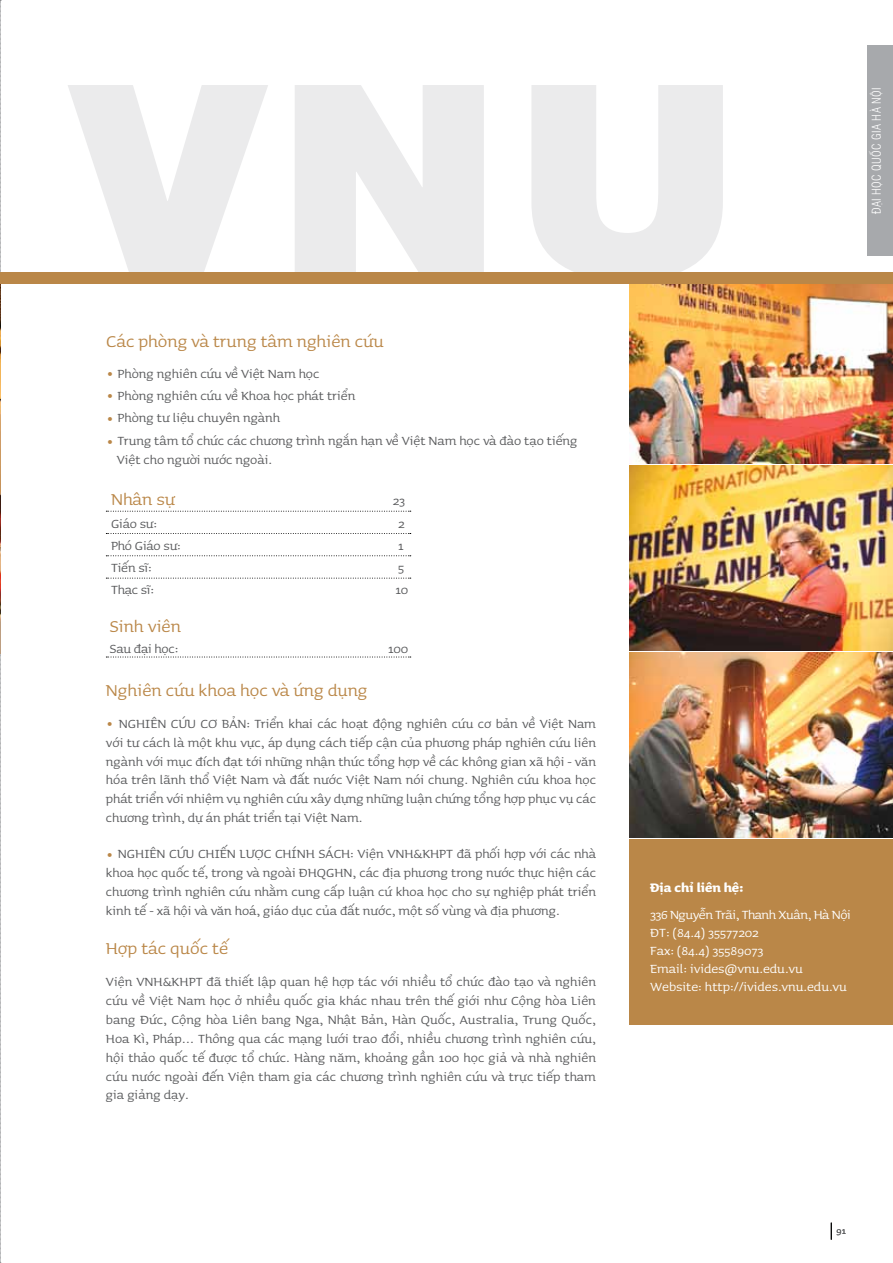
<style>
.page{position:relative;width:893px;height:1263px;background:#fff}
.page>*{position:absolute;margin:0;border:0;box-sizing:border-box;transform-origin:0 0}
.t1{font:21px "Oxydesign SR";color:#ba8748}
.t2{font:15.75px/18.9px "Oxydesign SR";color:#58595b;text-align:justify}
.t3{font:15.75px/18px "Oxydesign SR";color:#fff}
.t4{font:15.75px "Oxydesign SR Bold";color:#fff}
.t5{font:12px "Oxydesign S721 C Light";letter-spacing:.03em;color:#fff}
.t6{font:12px "Oxydesign SR";color:#58595b}
</style>
<div class="page">
<svg style="left:68px;top:85px;width:655px;height:187px;fill:#ebebec"></svg>
<div style="left:867px;top:46px;width:26px;height:210px;background:#a7a9ac"></div>
<svg style="left:0;top:0;width:1px;height:1263px"></svg>
<svg style="left:831px;top:1222px;width:1px;height:18px"></svg>
<img style="left:0;top:279px;width:1px;height:374px">
<hr style="left:0;top:277px;width:893px;height:2px;background:#ba8748">
<img style="left:629px;top:283px;width:264px;height:180px">
<img style="left:629px;top:652px;width:264px;height:186px">
<div style="left:629px;top:840px;width:264px;height:185px;background:#ba8748"></div>
<img style="left:629px;top:465px;width:264px;height:186px">
<div style="left:1px;top:272px;width:892px;height:11px;background:#ba8748"></div>
<svg style="left:106px;top:511px;width:305px;height:1px"></svg>
<svg style="left:106px;top:533px;width:305px;height:1px"></svg>
<svg style="left:106px;top:578px;width:305px;height:1px"></svg>
<svg style="left:106px;top:555px;width:305px;height:1px"></svg>
<svg style="left:106px;top:657px;width:305px;height:1px"></svg>
<h1 class="t1" style="left:106px;top:329px;width:279px">Các phòng và trung tâm nghiên cứu</h1>
<p class="t2" style="left:106px;top:363px;width:215px"><sub>•</sub> Phòng nghiên cứu về Việt Nam học</p>
<p class="t2" style="left:106px;top:386px;width:251px"><sub>•</sub> Phòng nghiên cứu về Khoa học phát triển</p>
<p class="t2" style="left:106px;top:408px;width:175px"><sub>•</sub> Phòng tư liệu chuyên ngành</p>
<p class="t2" style="left:117px;top:431px;width:462px;text-indent:-10px"><sub>•</sub> Trung tâm tổ chức các chương trình ngắn hạn về Việt Nam học và đào tạo tiếng<br>Việt cho người nước ngoài.</p>
<h1 class="t1" style="left:111px;top:487px;width:66px">Nhân sự</h1>
<p class="t2" style="left:393px;top:491px;width:14px">23</p>
<p class="t2" style="left:111px;top:513px;width:48px">Giáo sư:</p>
<p class="t2" style="left:398px;top:513px;width:8px">2</p>
<p class="t2" style="left:111px;top:536px;width:71px">Phó Giáo sư:</p>
<p class="t2" style="left:398px;top:536px;width:7px">1</p>
<p class="t2" style="left:111px;top:558px;width:42px">Tiến sĩ:</p>
<p class="t2" style="left:398px;top:558px;width:8px">5</p>
<p class="t2" style="left:111px;top:580px;width:44px">Thạc sĩ:</p>
<p class="t2" style="left:395px;top:580px;width:14px">10</p>
<h1 class="t1" style="left:109px;top:613px;width:73px">Sinh viên</h1>
<p class="t2" style="left:110px;top:639px;width:70px">Sau đại học:</p>
<p class="t2" style="left:388px;top:639px;width:22px">100</p>
<h1 class="t1" style="left:106px;top:678px;width:263px">Nghiên cứu khoa học và ứng dụng</h1>
<p class="t2" style="left:106px;top:714px;width:492px"><sub>•</sub> Nghiên cứu cơ bản : Triển khai các hoạt động nghiên cứu cơ bản về Việt Nam với tư cách là một khu vực, áp dụng cách tiếp cận của phương pháp nghiên cứu liên ngành với mục đích đạt tới những nhận thức tổng hợp về các không gian xã hội - văn hóa trên lãnh thổ Việt Nam và đất nước Việt Nam nói chung. Nghiên cứu khoa học phát triển với nhiệm vụ nghiên cứu xây dựng những luận chứng tổng hợp phục vụ các chương trình, dự án phát triển tại Việt Nam.</p>
<p class="t2" style="left:106px;top:844px;width:222px"><sub>•</sub> Nghiêncứu chiếnlượcchính sách</p>
<p class="t2" style="left:106px;top:844px;width:491px;text-indent:244px">: Viện VNH&amp;KHPT đã phối hợp với các nhà khoa học quốc tế, trong và ngoài ĐHQGHN, các địa phương trong nước thực hiện các chương trình nghiên cứu nhằm cung cấp luận cứ khoa học cho sự nghiệp phát triển kinh tế - xã hội và văn hoá, giáo dục của đất nước, một số vùng và địa phương.</p>
<h1 class="t1" style="left:106px;top:936px;width:124px">Hợp tác quốc tế</h1>
<p class="t2" style="left:106px;top:972px;width:492px">Viện VNH&amp;KHPT đã thiết lập quan hệ hợp tác với nhiều tổ chức đào tạo và nghiên cứu về Việt Nam học ở nhiều quốc gia khác nhau trên thế giới như Cộng hòa Liên bang Đức, Cộng hòa Liên bang Nga, Nhật Bản, Hàn Quốc, Australia, Trung Quốc, Hoa Kì, Pháp… Thông qua các mạng lưới trao đổi, nhiều chương trình nghiên cứu, hội thảo quốc tế được tổ chức. Hàng năm, khoảng gần 100 học giả và nhà nghiên cứu nước ngoài đến Viện tham gia các chương trình nghiên cứu và trực tiếp tham gia giảng dạy.</p>
<p class="t5" style="left:869px;top:214px;width:128px;rotate:-90deg">đại học quốc gia hà nội</p>
<p class="t4" style="left:650px;top:877px;width:95px">Địa chỉ liên hệ:</p>
<p class="t3" style="left:650px;top:905px;width:202px">336 Nguyễn Trãi, Thanh Xuân, Hà Nội<br>ĐT: (84.4) 35577202<br>Fax: (84.4) 35589073<br>Email: ivides@vnu.edu.vu<br>Website: http://ivides.vnu.edu.vu</p>
<p class="t6" style="left:837px;top:1224px;width:11px">91</p>
</div>
